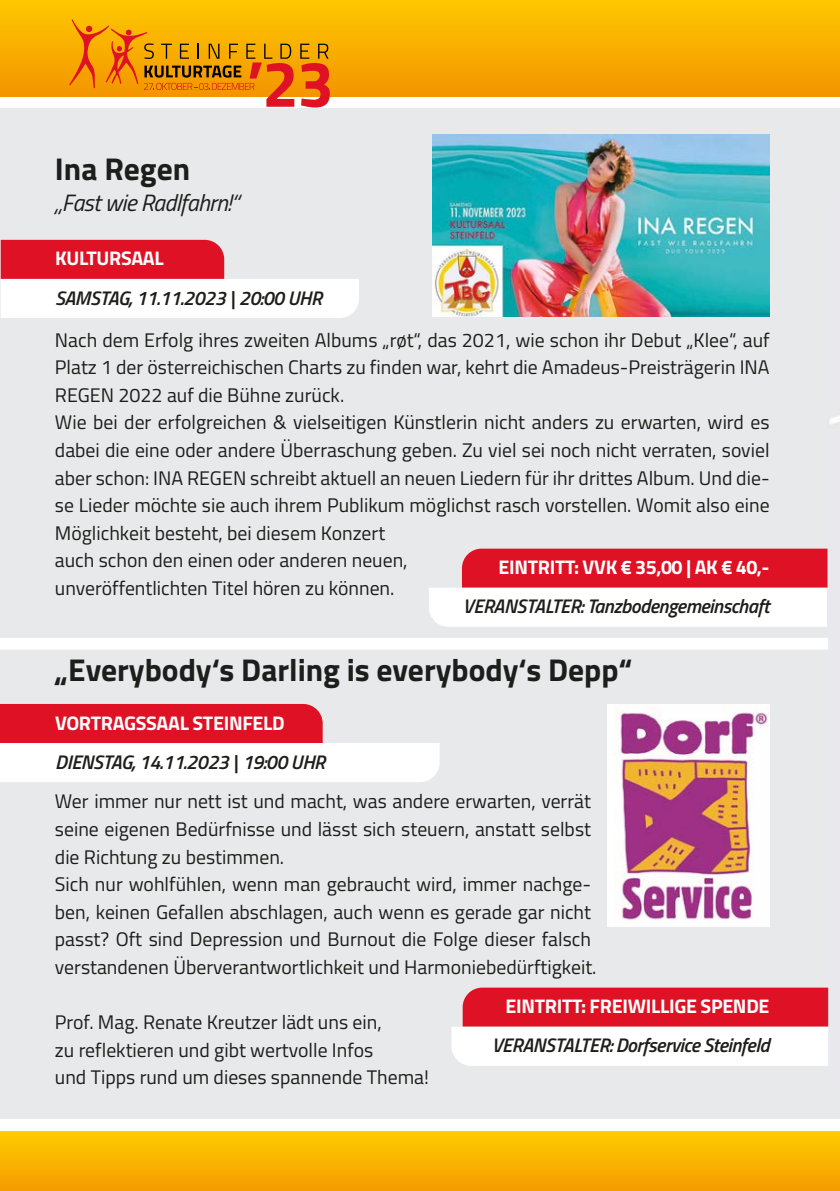
<style>
.page{position:relative;width:840px;height:1191px;background:#fff}
.page>*{position:absolute;margin:0;border:0;box-sizing:border-box;transform-origin:0 0}
.t1{font:700 31.6px "Titillium";color:#1d1d1b}
.t2{font:italic 23.6px "Titillium";letter-spacing:-.025em;color:#1d1d1b}
.t3{font:19.6px/27.6px "Titillium";color:#1d1d1b}
.t4{font:italic 600 19.6px "Titillium";letter-spacing:-.025em;color:#1d1d1b}
.t5{font:700 19.6px "Titillium";letter-spacing:-.015em;color:#fff}
</style>
<div class="page">
<div style="left:0;top:0;width:839px;height:96px;background:linear-gradient(to bottom,#fec800,#f49600)"></div>
<div style="left:0;top:1131px;width:839px;height:60px;background:linear-gradient(to bottom,#fc0,#f59c00)"></div>
<div style="left:0;top:108px;width:839px;height:1010px;background:#e8e9ea"></div>
<svg style="left:300px;top:44px;width:29px;height:63px;background:#df6419"></svg>
<svg style="left:69px;top:19px;width:225px;height:88px;background:#e99b1d"></svg>
<img style="left:827px;top:416px;width:12px;height:650px">
<svg style="left:1px;top:240px;width:358px;height:78px"></svg>
<svg style="left:0;top:704px;width:439px;height:78px;background:#efa5ac"></svg>
<svg style="left:429px;top:548px;width:398px;height:79px;background:#ee939b"></svg>
<img style="left:432px;top:134px;width:337px;height:183px">
<div style="left:606px;top:704px;width:163px;height:222px;background:#fff"></div>
<img style="left:614px;top:704px;width:155px;height:216px">
<div style="left:0;top:638px;width:827px;height:11px;background:#fff"></div>
<svg style="left:451px;top:987px;width:376px;height:78px;background:#ee8c95"></svg>
<h1 class="t1" style="left:55px;top:145px;width:137px">Ina Regen</h1>
<p class="t2" style="left:55px;top:186px;width:186px">„Fast wie Radlfahrn!“</p>
<p class="t5" style="left:55px;top:244px;width:110px">KULTURSAAL</p>
<p class="t4" style="left:55px;top:283px;width:268px">SAMSTAG, 11.11.2023 | 20:00 UHR</p>
<p class="t3" style="left:55px;top:325px;width:715px">Nach dem Erfolg ihres zweiten Albums „røt“, das 2021, wie schon ihr Debut „Klee“, auf Platz 1 der österreichischen Charts zu finden war, kehrt die Amadeus-Preisträgerin INA REGEN 2022 auf die Bühne zurück.<br>Wie bei der erfolgreichen &amp; vielseitigen Künstlerin nicht anders zu erwarten, wird es dabei die eine oder andere Überraschung geben. Zu viel sei noch nicht verraten, soviel aber schon: INA REGEN schreibt aktuell an neuen Liedern für ihr drittes Album. Und die&shy;se Lieder möchte sie auch ihrem Publikum möglichst rasch vorstellen. Womit also eine Möglichkeit besteht, bei diesem Konzert<br>auch schon den einen oder anderen neuen,<br>unveröffentlichten Titel hören zu können.</p>
<p class="t5" style="left:498px;top:552px;width:272px">EINTRITT: VVK € 35,00 | AK € 40,-</p>
<p class="t4" style="left:462px;top:591px;width:308px">VERANSTALTER: Tanzbodengemeinschaft</p>
<h1 class="t1" style="left:55px;top:645px;width:578px">„Everybody‘s Darling is everybody‘s Depp“</h1>
<p class="t5" style="left:55px;top:707px;width:231px">VORTRAGSSAAL STEINFELD</p>
<p class="t4" style="left:55px;top:747px;width:272px">DIENSTAG, 14.11.2023 | 19:00 UHR</p>
<p class="t3" style="left:55px;top:787px;width:543px">Wer immer nur nett ist und macht, was andere erwarten, verrät seine eigenen Bedürfnisse und lässt sich steuern, anstatt selbst die Richtung zu bestimmen.<br>Sich nur wohlfühlen, wenn man gebraucht wird, immer nachge&shy;ben, keinen Gefallen abschlagen, auch wenn es gerade gar nicht passt? Oft sind Depression und Burnout die Folge dieser falsch verstandenen Überverantwortlichkeit und Harmoniebedürftigkeit.</p>
<p class="t3" style="left:55px;top:1007px;width:375px">Prof. Mag. Renate Kreutzer lädt uns ein,<br>zu reflektieren und gibt wertvolle Infos<br>und Tipps rund um dieses spannende Thema!</p>
<p class="t5" style="left:505px;top:991px;width:265px">EINTRITT: FREIWILLIGE SPENDE</p>
<p class="t4" style="left:491px;top:1030px;width:279px">VERANSTALTER: Dorfservice Steinfeld</p>
</div>
